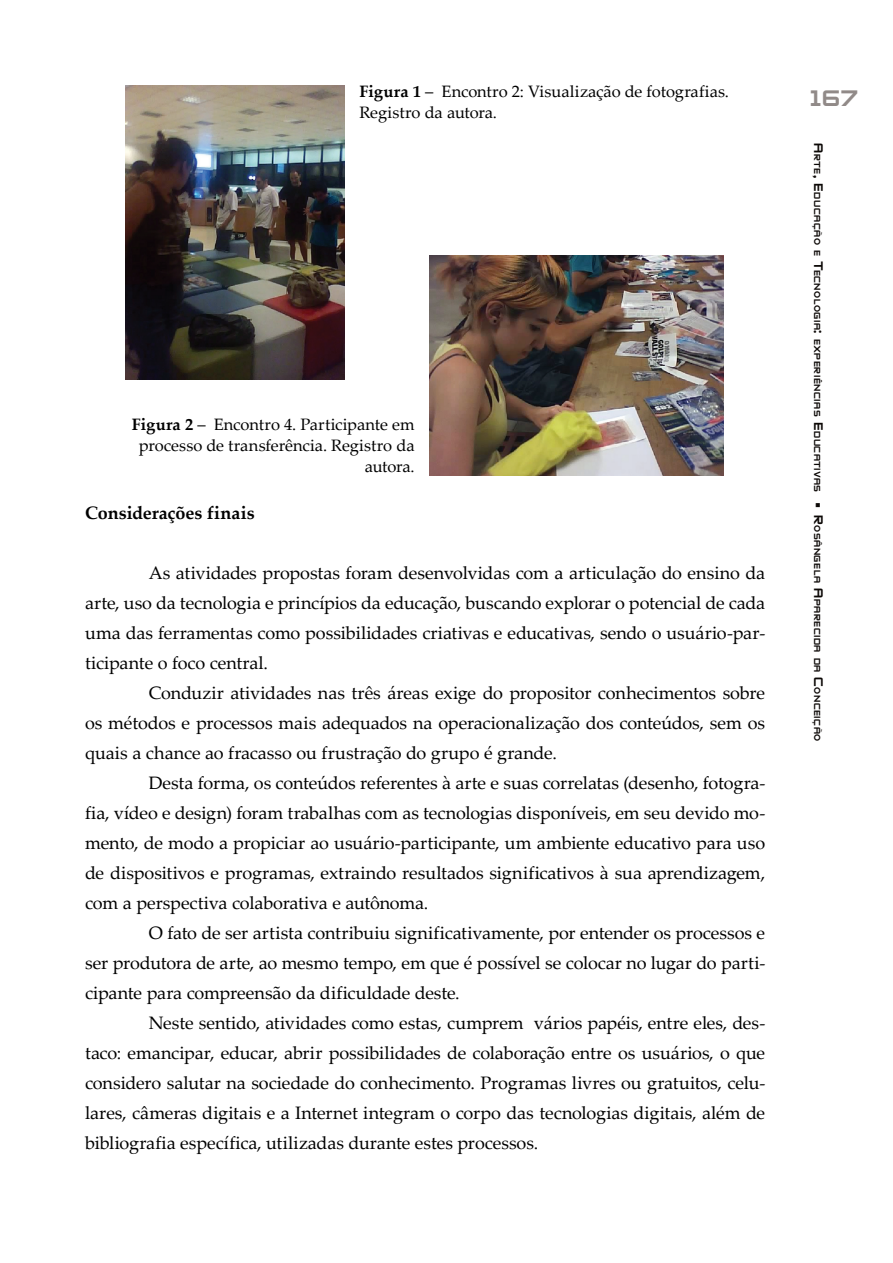
<style>
.page{position:relative;width:893px;height:1263px;background:#fff}
.page>*{position:absolute;margin:0;border:0;box-sizing:border-box;transform-origin:0 0}
.t1{font:27px "Zeroes One";color:#918a88}
.t2{font:18px/30px "Palatino Linotype";letter-spacing:-.005em;color:#000;text-align:justify}
.t3{font:700 18px "Palatino Linotype";letter-spacing:-.005em;color:#000}
.t4{font:16.5px/21px "Palatino Linotype";letter-spacing:-.005em;color:#000}
.t5{font:10.5px "Zeroes One";letter-spacing:.045em;color:#0c0806}
.s1{font-weight:700}
.s2{font-size:15px}
.s3{font-size:9px}
</style>
<div class="page">
<img style="left:126px;top:85px;width:219px;height:295px">
<img style="left:430px;top:255px;width:293px;height:221px">
<p class="t4" style="left:360px;top:80px;width:371px"><span class="s1">Figura 1</span> – Encontro 2: Visualização de fotografias.<br>Registro da autora.</p>
<p class="t4" style="left:132px;top:413px;width:284px;text-align:right"><span class="s1">Figura 2</span> – Encontro 4. Participante em processo de transferência. Registro da autora.</p>
<p class="t3" style="left:85px;top:500px;width:171px">Considerações finais</p>
<p class="t2" style="left:85px;top:557px;width:682px;text-indent:64px">As atividades propostas foram desenvolvidas com a articulação do ensino da arte, uso da tecnologia e princípios da educação, buscando explorar o potencial de cada uma das ferramentas como possibilidades criativas e educativas, sendo o usuário-par&shy;ticipante o foco central.</p>
<p class="t2" style="left:85px;top:677px;width:682px;text-indent:64px">Conduzir atividades nas três áreas exige do propositor conhecimentos sobre os métodos e processos mais adequados na operacionalização dos conteúdos, sem os quais a chance ao fracasso ou frustração do grupo é grande.</p>
<p class="t2" style="left:85px;top:767px;width:682px;text-indent:64px">Desta forma, os conteúdos referentes à arte e suas correlatas (desenho, fotogra&shy;fia, vídeo e design) foram trabalhas com as tecnologias disponíveis, em seu devido mo&shy;mento, de modo a propiciar ao usuário-participante, um ambiente educativo para uso de dispositivos e programas, extraindo resultados significativos à sua aprendizagem, com a perspectiva colaborativa e autônoma.</p>
<p class="t2" style="left:85px;top:917px;width:682px;text-indent:64px">O fato de ser artista contribuiu significativamente, por entender os processos e ser produtora de arte, ao mesmo tempo, em que é possível se colocar no lugar do parti&shy;cipante para compreensão da dificuldade deste.</p>
<p class="t2" style="left:85px;top:1007px;width:682px;text-indent:64px">Neste sentido, atividades como estas, cumprem vários papéis, entre eles, des&shy;taco: emancipar, educar, abrir possibilidades de colaboração entre os usuários, o que considero salutar na sociedade do conhecimento. Programas livres ou gratuitos, celu&shy;lares, câmeras digitais e a Internet integram o corpo das tecnologias digitais, além de bibliografia específica, utilizadas durante estes processos.</p>
<h1 class="t1" style="left:810px;top:85px;width:50px">167</h1>
<p class="t5" style="left:822px;top:143px;width:600px;rotate:90deg"><span class="s2">A</span>rte<span class="s2">, E</span> ducação e <span class="s2">T</span>ecnologia<span class="s2">:</span> experiências <span class="s2">E</span> ducativas <span class="s3">•</span> <span class="s2">R</span>osângela <span class="s2">A</span>parecida da <span class="s2">C</span>onceição</p>
</div>
